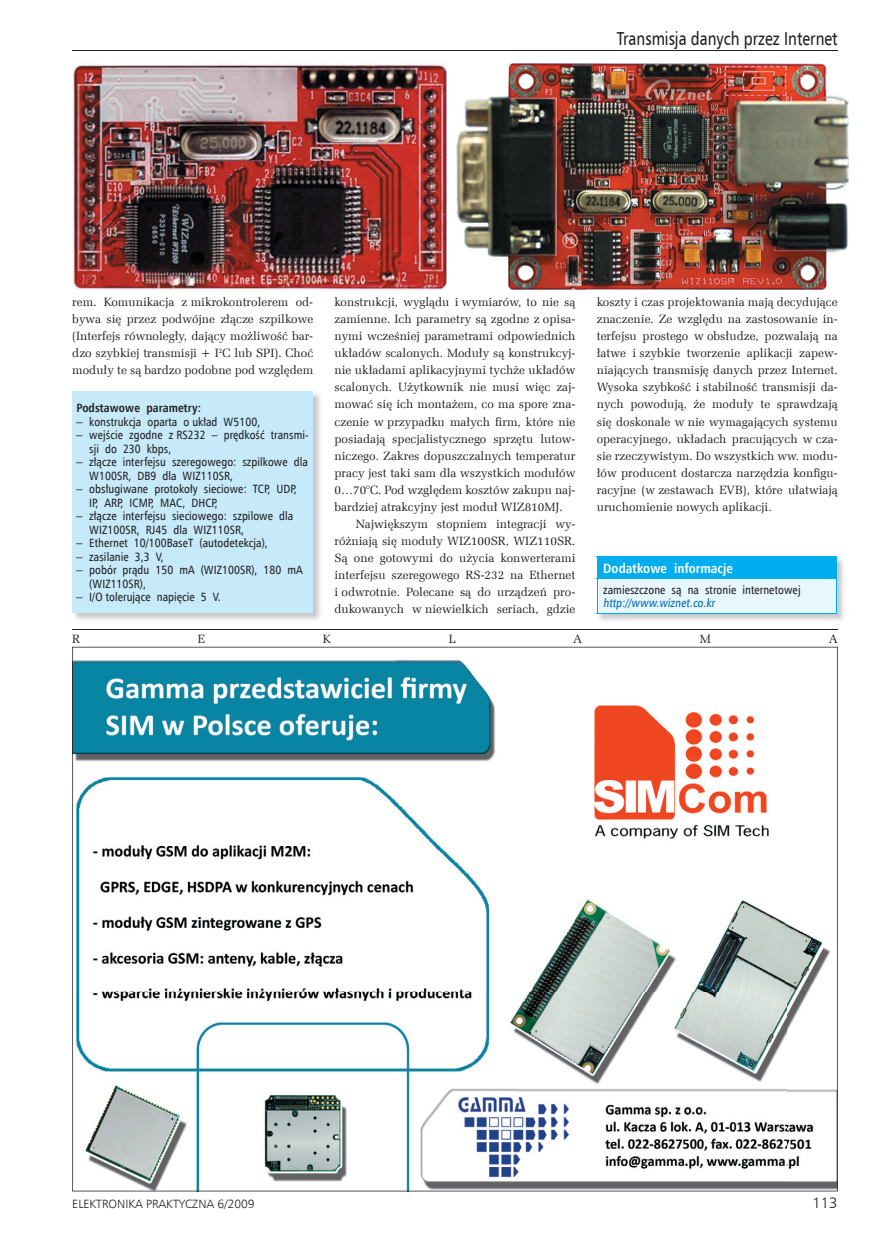
<style>
.page{position:relative;width:893px;height:1234px;background:#fff}
.page>*{position:absolute;margin:0;border:0;box-sizing:border-box;transform-origin:0 0}
.t1{font:18.75px "Humnst 777 EU";color:#231f20;scale:.8 1}
.t2{font:15px "Humnst 777 Lt EU";color:#231f20}
.t3{font:700 13.5px "Humnst 777 Cn EU";letter-spacing:.005em;color:#fff}
.t4{font:12px/17px "Zapf Ellipt EU";color:#231f20;text-align:justify}
.t5{font:12px/13.5px "Humnst 777 Cn EU";letter-spacing:.005em;color:#231f20}
.t6{font:12px "Humnst 777 Lt EU";color:#231f20}
.t7{font:12px "Humnst 777 Cn EU";color:#0166b3}
.t8{font:700 12px "Humnst 777 Cn EU";letter-spacing:.005em;color:#231f20}
</style>
<div class="page">
<img style="left:596px;top:556px;width:248px;height:65px">
<div style="left:597px;top:556px;width:240px;height:22px;background:#00aeef"></div>
<div style="left:597px;top:578px;width:240px;height:35px;background:#e8f6fd"></div>
<hr style="left:597px;top:578px;width:240px;height:1px;background:#00aeef">
<hr style="left:597px;top:579px;width:1px;height:33px;background:#00aeef">
<hr style="left:836px;top:579px;width:1px;height:33px;background:#00aeef">
<hr style="left:597px;top:612px;width:240px;height:1px;background:#00aeef">
<hr style="left:72px;top:629px;width:766px;height:1px;background:#231f20">
<img style="left:72px;top:393px;width:249px;height:227px">
<div style="left:72px;top:391px;width:241px;height:221px;background:#c6eafa"></div>
<hr style="left:72px;top:51px;width:766px;height:1px;background:#231f20">
<img style="left:456px;top:64px;width:392px;height:225px">
<img style="left:72px;top:64px;width:374px;height:225px">
<svg style="left:72px;top:646px;width:766px;height:545px"></svg>
<h1 class="t1" style="left:617px;top:27px;width:278px">Transmisja danych przez Internet</h1>
<p class="t4" style="left:72px;top:294px;width:242px">rem. Komunikacja z mikrokontrolerem od&shy;bywa się przez podwójne złącze szpilkowe (Interfejs równoległy, dający możliwość bar&shy;dzo szybkiej transmisji + I<sup>2</sup>C lub SPI). Choć moduły te są bardzo podobne pod względem</p>
<p class="t8" style="left:77px;top:400px;width:126px">Podstawowe parametry:</p>
<p class="t5" style="left:77px;top:414px;width:185px">– konstrukcja oparta o układ W5100,</p>
<p class="t5" style="left:89px;top:428px;width:221px;text-indent:-13px">– wejście zgodne z RS232 – prędkość transmi&shy;sji do 230 kbps,</p>
<p class="t5" style="left:89px;top:455px;width:220px;text-indent:-13px">– złącze interfejsu szeregowego: szpilkowe dla<br>W100SR, DB9 dla WIZ110SR,</p>
<p class="t5" style="left:89px;top:482px;width:209px;text-indent:-13px">– obsługiwane protokoły sieciowe: TCP, UDP,<br>IP, ARP, ICMP, MAC, DHCP,</p>
<p class="t5" style="left:89px;top:509px;width:206px;text-indent:-13px">– złącze interfejsu sieciowego: szpilowe dla<br>WIZ100SR, RJ45 dla WIZ110SR,</p>
<p class="t5" style="left:77px;top:536px;width:193px">– Ethernet 10/100BaseT (autodetekcja),</p>
<p class="t5" style="left:77px;top:549px;width:89px">– zasilanie 3,3 V,</p>
<p class="t5" style="left:89px;top:563px;width:215px;text-indent:-13px">– pobór prądu 150 mA (WIZ100SR), 180 mA (WIZ110SR),</p>
<p class="t5" style="left:77px;top:590px;width:146px">– I/O tolerujące napięcie 5 V.</p>
<p class="t4" style="left:334px;top:294px;width:242px">konstrukcji, wyglądu i wymiarów, to nie są zamienne. Ich parametry są zgodne z opisa&shy;nymi wcześniej parametrami odpowiednich układów scalonych. Moduły są konstrukcyj&shy;nie układami aplikacyjnymi tychże układów scalonych. Użytkownik nie musi więc zaj&shy;mować się ich montażem, co ma spore zna&shy;czenie w przypadku małych firm, które nie posiadają specjalistycznego sprzętu lutow&shy;niczego. Zakres dopuszczalnych temperatur pracy jest taki sam dla wszystkich modułów 0…70°C. Pod względem kosztów zakupu naj&shy;bardziej atrakcyjny jest moduł WIZ810MJ.</p>
<p class="t4" style="left:334px;top:515px;width:242px;text-indent:21px">Największym stopniem integracji wy&shy;różniają się moduły WIZ100SR, WIZ110SR.<br>Są one gotowymi do użycia konwerterami interfejsu szeregowego RS-232 na Ethernet i odwrotnie. Polecane są do urządzeń pro&shy;dukowanych w niewielkich seriach, gdzie</p>
<p class="t4" style="left:597px;top:294px;width:242px">koszty i czas projektowania mają decydujące znaczenie. Ze względu na zastosowanie in&shy;terfejsu prostego w obsłudze, pozwalają na łatwe i szybkie tworzenie aplikacji zapew&shy;niających transmisję danych przez Internet.<br>Wysoka szybkość i stabilność transmisji da&shy;nych powodują, że moduły te sprawdzają się doskonale w nie wymagających systemu operacyjnego, układach pracujących w cza&shy;sie rzeczywistym. Do wszystkich ww. modu&shy;łów producent dostarcza narzędzia konfigu&shy;racyjne (w zestawach EVB), które ułatwiają uruchomienie nowych aplikacji.</p>
<p class="t3" style="left:603px;top:559px;width:131px">Dodatkowe informacje</p>
<p class="t5" style="left:603px;top:582px;width:199px">zamieszczone są na stronie internetowej</p>
<p class="t7" style="left:603px;top:595px;width:115px">http://www.wiznet.co.kr</p>
<p class="t4" style="left:72px;top:630px;width:9px">R</p>
<p class="t4" style="left:198px;top:630px;width:9px">E</p>
<p class="t4" style="left:323px;top:630px;width:10px">K</p>
<p class="t4" style="left:449px;top:630px;width:8px">L</p>
<p class="t4" style="left:573px;top:630px;width:10px">A</p>
<p class="t4" style="left:700px;top:630px;width:13px">M</p>
<p class="t4" style="left:829px;top:630px;width:10px">A</p>
<p class="t6" style="left:72px;top:1196px;width:184px">ELEKTRONIKA PRAKTYCZNA 6/2009</p>
<p class="t2" style="left:812px;top:1193px;width:27px">113</p>
</div>
